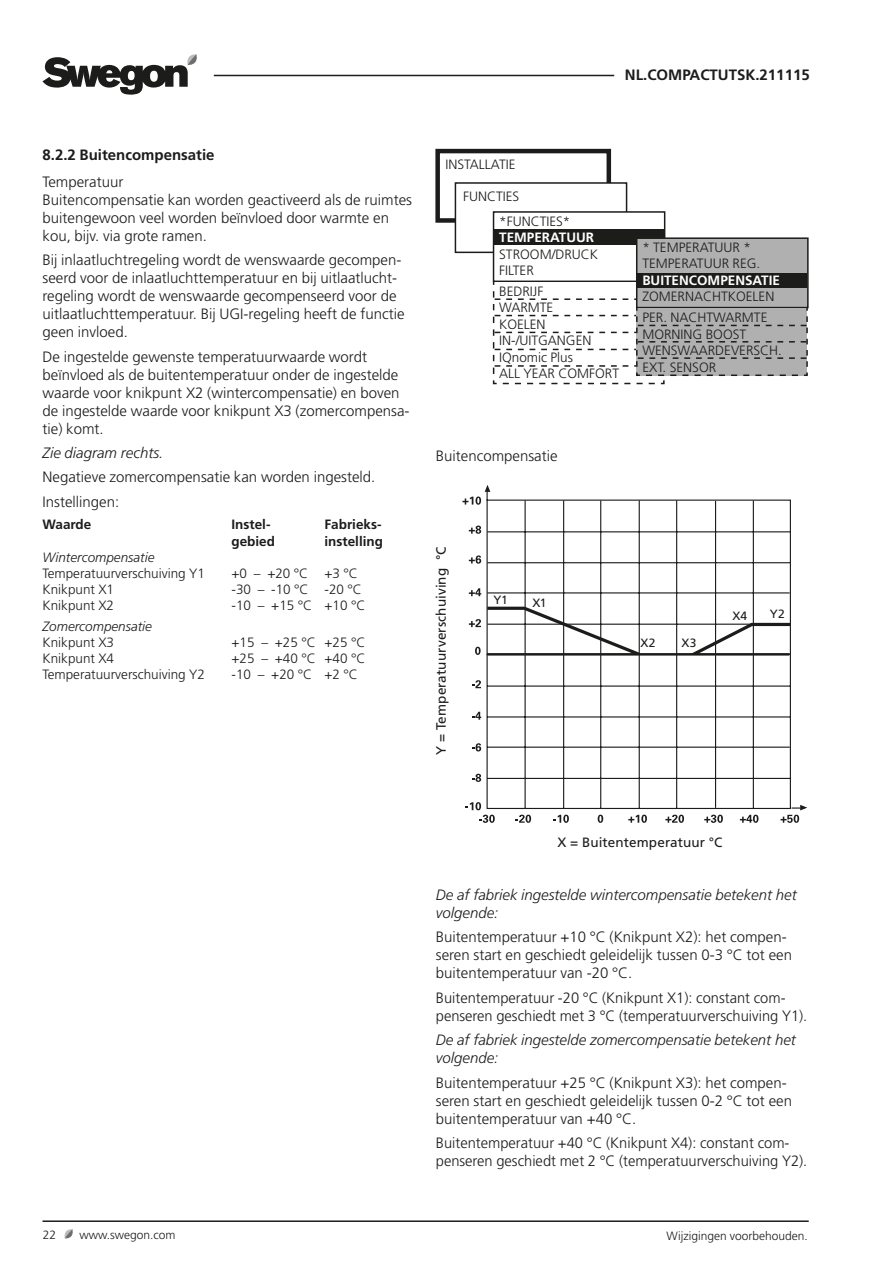
<style>
.page{position:relative;width:893px;height:1263px;background:#fff}
.page>*{position:absolute;margin:0;border:0;box-sizing:border-box;transform-origin:0 0}
.t1{font:300 15px/18px "Frutiger LT Pro";color:#1c1c1b}
.t2{font:italic 300 15px/18px "Frutiger LT Pro";color:#1c1c1b}
.t3{font:700 15px "Frutiger LT Pro";color:#1c1c1b}
.t4{font:300 13.5px/16.5px "Frutiger LT Pro";color:#1c1c1b}
.t5{font:13.5px "Frutiger LT Pro";letter-spacing:.005em;color:#1c1c1b}
.t6{font:700 13.5px "Frutiger LT Pro";color:#1c1c1b}
.t7{font:italic 300 13.5px "Frutiger LT Pro";color:#1c1c1b}
.t8{font:700 13.5px "Frutiger LT Pro";color:#fff}
.t9{font:300 12px "Frutiger LT Pro";color:#1c1c1b}
.t10{font:12px "Frutiger LT Pro";letter-spacing:.015em;color:#1c1c1b}
</style>
<div class="page">
<hr style="left:214px;top:75px;width:400px;height:1px;background:#1c1c1b">
<svg style="left:43px;top:54px;width:154px;height:41px"></svg>
<hr style="left:43px;top:1220px;width:766px;height:2px;background:#1c1c1b">
<svg style="left:64px;top:1229px;width:9px;height:10px"></svg>
<div style="left:435px;top:149px;width:176px;height:74px;border:4px solid #1c1c1b"></div>
<div style="left:455px;top:183px;width:172px;height:69px;background:#fff"></div>
<div style="left:455px;top:182px;width:172px;height:71px;border:2px solid #1c1c1b"></div>
<div style="left:494px;top:212px;width:171px;height:69px;background:#fff"></div>
<div style="left:493px;top:211px;width:172px;height:71px;border:2px solid #1c1c1b"></div>
<div style="left:494px;top:230px;width:170px;height:15px;background:#1c1c1b"></div>
<svg style="left:486px;top:499px;width:305px;height:310px"></svg>
<svg style="left:462px;top:485px;width:28px;height:20px"></svg>
<svg style="left:469px;top:526px;width:12px;height:8px"></svg>
<svg style="left:472px;top:774px;width:9px;height:8px"></svg>
<svg style="left:469px;top:555px;width:12px;height:9px"></svg>
<svg style="left:472px;top:743px;width:9px;height:8px"></svg>
<svg style="left:469px;top:588px;width:12px;height:8px"></svg>
<svg style="left:472px;top:712px;width:9px;height:8px"></svg>
<svg style="left:469px;top:619px;width:12px;height:8px"></svg>
<svg style="left:472px;top:680px;width:9px;height:8px"></svg>
<svg style="left:475px;top:647px;width:6px;height:8px"></svg>
<svg style="left:465px;top:802px;width:30px;height:21px"></svg>
<svg style="left:516px;top:815px;width:15px;height:8px"></svg>
<svg style="left:553px;top:815px;width:16px;height:8px"></svg>
<svg style="left:598px;top:815px;width:5px;height:8px"></svg>
<svg style="left:628px;top:815px;width:19px;height:8px"></svg>
<svg style="left:665px;top:815px;width:19px;height:8px"></svg>
<svg style="left:704px;top:815px;width:19px;height:8px"></svg>
<svg style="left:740px;top:815px;width:18px;height:8px"></svg>
<svg style="left:781px;top:805px;width:26px;height:18px"></svg>
<hr style="left:487px;top:653px;width:302px;height:3px;background:#1c1c1b">
<div style="left:637px;top:238px;width:171px;height:70px;background:#b0b0b0"></div>
<div style="left:636px;top:237px;width:173px;height:71px;border:2px solid #1c1c1b"></div>
<div style="left:637px;top:273px;width:170px;height:14px;background:#1c1c1b"></div>
<svg style="left:492px;top:280px;width:317px;height:105px"></svg>
<p class="t3" style="left:625px;top:66px;width:186px">NL.COMPACTUTSK.211115</p>
<p class="t3" style="left:43px;top:146px;width:174px">8.2.2 Buitencompensatie</p>
<p class="t1" style="left:43px;top:173px;width:371px">Temperatuur<br>Buitencompensatie kan worden geactiveerd als de ruimtes buitengewoon veel worden beïnvloed door warmte en kou, bijv. via grote ramen.</p>
<p class="t1" style="left:43px;top:251px;width:364px">Bij inlaatluchtregeling wordt de wenswaarde gecompen&shy;seerd voor de inlaatluchttemperatuur en bij uitlaatlucht&shy;regeling wordt de wenswaarde gecompenseerd voor de uitlaatluchttemperatuur. Bij UGI-regeling heeft de functie geen invloed.</p>
<p class="t1" style="left:43px;top:347px;width:369px">De ingestelde gewenste temperatuurwaarde wordt beïnvloed als de buitentemperatuur onder de ingestelde waarde voor knikpunt X2 (wintercompensatie) en boven de ingestelde waarde voor knikpunt X3 (zomercompensa&shy;tie) komt.</p>
<p class="t2" style="left:43px;top:444px;width:122px">Zie diagram rechts.</p>
<p class="t1" style="left:43px;top:465px;width:334px;line-height:24.3px">Negatieve zomercompensatie kan worden ingesteld.<br>Instellingen:</p>
<p class="t6" style="left:43px;top:517px;width:50px">Waarde</p>
<p class="t6" style="left:232px;top:517px;width:41px">Instel-</p>
<p class="t6" style="left:325px;top:517px;width:59px">Fabrieks-</p>
<p class="t6" style="left:232px;top:533px;width:45px">gebied</p>
<p class="t6" style="left:325px;top:533px;width:60px">instelling</p>
<p class="t7" style="left:43px;top:549px;width:113px">Wintercompensatie</p>
<p class="t4" style="left:43px;top:565px;width:164px">Temperatuurverschuiving Y1</p>
<p class="t4" style="left:232px;top:565px;width:128px">+0 – +20 °C +3 °C</p>
<p class="t4" style="left:43px;top:581px;width:73px">Knikpunt X1</p>
<p class="t4" style="left:232px;top:581px;width:132px">-30 – -10 °C -20 °C</p>
<p class="t4" style="left:43px;top:597px;width:73px">Knikpunt X2</p>
<p class="t4" style="left:232px;top:597px;width:135px">-10 – +15 °C +10 °C</p>
<p class="t7" style="left:43px;top:618px;width:111px">Zomercompensatie</p>
<p class="t4" style="left:43px;top:634px;width:73px">Knikpunt X3</p>
<p class="t4" style="left:232px;top:634px;width:135px">+15 – +25 °C +25 °C</p>
<p class="t4" style="left:43px;top:650px;width:73px">Knikpunt X4</p>
<p class="t4" style="left:232px;top:650px;width:135px">+25 – +40 °C +40 °C</p>
<p class="t4" style="left:43px;top:667px;width:164px">Temperatuurverschuiving Y2</p>
<p class="t4" style="left:232px;top:667px;width:128px">-10 – +20 °C +2 °C</p>
<p class="t4" style="left:445px;top:156px;width:72px">INSTALLATIE</p>
<p class="t4" style="left:499px;top:184px;width:73px;line-height:24.6px;text-indent:-36px">FUNCTIES *FUNCTIES*</p>
<p class="t8" style="left:499px;top:229px;width:96px">TEMPERATUUR</p>
<p class="t4" style="left:499px;top:246px;width:101px">STROOM/DRUCK<br>FILTER</p>
<p class="t4" style="left:499px;top:283px;width:122px">BEDRIJF<br>WARMTE<br>KOELEN<br>IN-/UITGANGEN<br>IQnomic Plus<br>ALL YEAR COMFORT</p>
<p class="t4" style="left:642px;top:239px;width:119px">* TEMPERATUUR *<br>TEMPERATUUR REG.</p>
<p class="t8" style="left:642px;top:272px;width:139px">BUITENCOMPENSATIE</p>
<p class="t4" style="left:642px;top:286px;width:134px;line-height:20.7px">ZOMERNACHTKOELEN<br>PER. NACHTWARMTE</p>
<p class="t4" style="left:642px;top:326px;width:141px">MORNING BOOST<br>WENSWAARDEVERSCH.<br>EXT. SENSOR</p>
<p class="t1" style="left:436px;top:446px;width:123px">Buitencompensatie</p>
<p class="t5" style="left:433px;top:755px;width:210px;rotate:-90deg">Y = Temperatuurverschuiving °C</p>
<p class="t10" style="left:493px;top:593px;width:16px">Y1</p>
<p class="t10" style="left:532px;top:596px;width:16px">X1</p>
<p class="t10" style="left:640px;top:636px;width:17px">X2</p>
<p class="t10" style="left:681px;top:636px;width:17px">X3</p>
<p class="t10" style="left:732px;top:609px;width:16px">X4</p>
<p class="t10" style="left:770px;top:606px;width:16px">Y2</p>
<p class="t5" style="left:558px;top:834px;width:166px">X = Buitentemperatuur °C</p>
<p class="t2" style="left:436px;top:886px;width:362px">De af fabriek ingestelde wintercompensatie betekent het volgende:</p>
<p class="t1" style="left:436px;top:928px;width:358px">Buitentemperatuur +10 °C (Knikpunt X2): het compen&shy;seren start en geschiedt geleidelijk tussen 0-3 °C tot een buitentemperatuur van -20 °C.</p>
<p class="t1" style="left:436px;top:989px;width:373px">Buitentemperatuur -20 °C (Knikpunt X1): constant com&shy;penseren geschiedt met 3 °C (temperatuurverschuiving Y1).</p>
<p class="t2" style="left:436px;top:1031px;width:362px">De af fabriek ingestelde zomercompensatie betekent het volgende:</p>
<p class="t1" style="left:436px;top:1073px;width:358px">Buitentemperatuur +25 °C (Knikpunt X3): het compen&shy;seren start en geschiedt geleidelijk tussen 0-2 °C tot een buitentemperatuur van +40 °C.</p>
<p class="t1" style="left:436px;top:1134px;width:373px">Buitentemperatuur +40 °C (Knikpunt X4): constant com&shy;penseren geschiedt met 2 °C (temperatuurverschuiving Y2).</p>
<p class="t9" style="left:43px;top:1227px;width:15px">22</p>
<p class="t9" style="left:79px;top:1227px;width:98px">www.swegon.com</p>
<p class="t9" style="left:667px;top:1229px;width:143px">Wijzigingen voorbehouden.</p>
</div>
